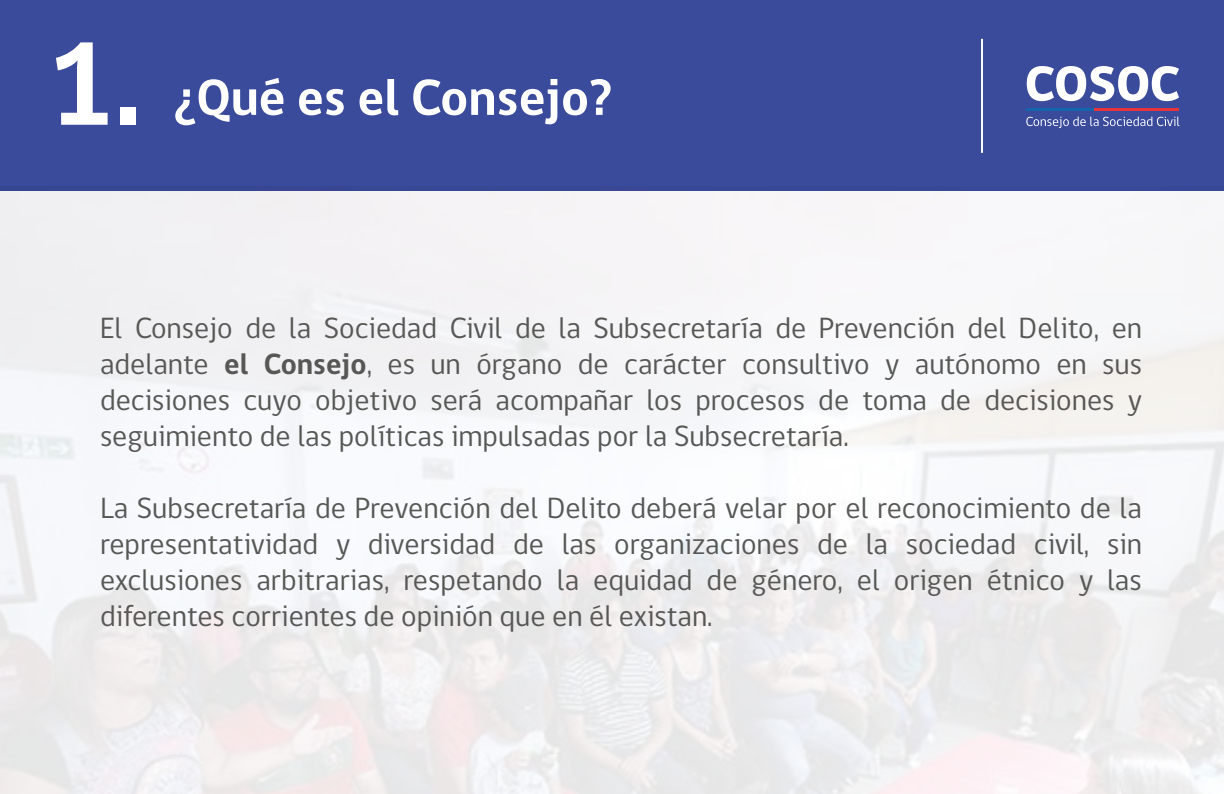
<style>
.page{position:relative;width:1224px;height:794px;background:#fff}
.page>*{position:absolute;margin:0;border:0;box-sizing:border-box;transform-origin:0 0}
.t1{font:700 121px "gob CL";color:#fff}
.t2{font:700 52px "gob CL";color:#fff}
.t3{font:30px/36px "gob CL";color:#575756;text-align:justify}
.s1{font-weight:700}
</style>
<div class="page">
<div style="left:0;top:0;width:1224px;height:191px;background:#3b4b9b"></div>
<svg style="left:1027px;top:66px;width:152px;height:35px"></svg>
<svg style="left:1026px;top:117px;width:153px;height:11px"></svg>
<hr style="left:1027px;top:108px;width:67px;height:3px;background:#1465ad">
<hr style="left:1094px;top:108px;width:85px;height:3px;background:#e7343b">
<hr style="left:981px;top:39px;width:2px;height:114px;background:#fbfafa">
<h1 class="t1" style="left:46px;top:2px;width:97px">1.</h1>
<h2 class="t2" style="left:174px;top:62px;width:440px">¿Qué es el Consejo?</h2>
<p class="t3" style="left:100px;top:310px;width:1044px">El Consejo de la Sociedad Civil de la Subsecretaría de Prevención del Delito, en adelante <span class="s1">el Consejo</span>, es un órgano de carácter consultivo y autónomo en sus decisiones cuyo objetivo será acompañar los procesos de toma de decisiones y seguimiento de las políticas impulsadas por la Subsecretaría.</p>
<p class="t3" style="left:100px;top:490px;width:1044px">La Subsecretaría de Prevención del Delito deberá velar por el reconocimiento de la representatividad y diversidad de las organizaciones de la sociedad civil, sin exclusiones arbitrarias, respetando la equidad de género, el origen étnico y las diferentes corrientes de opinión que en él existan.</p>
</div>
